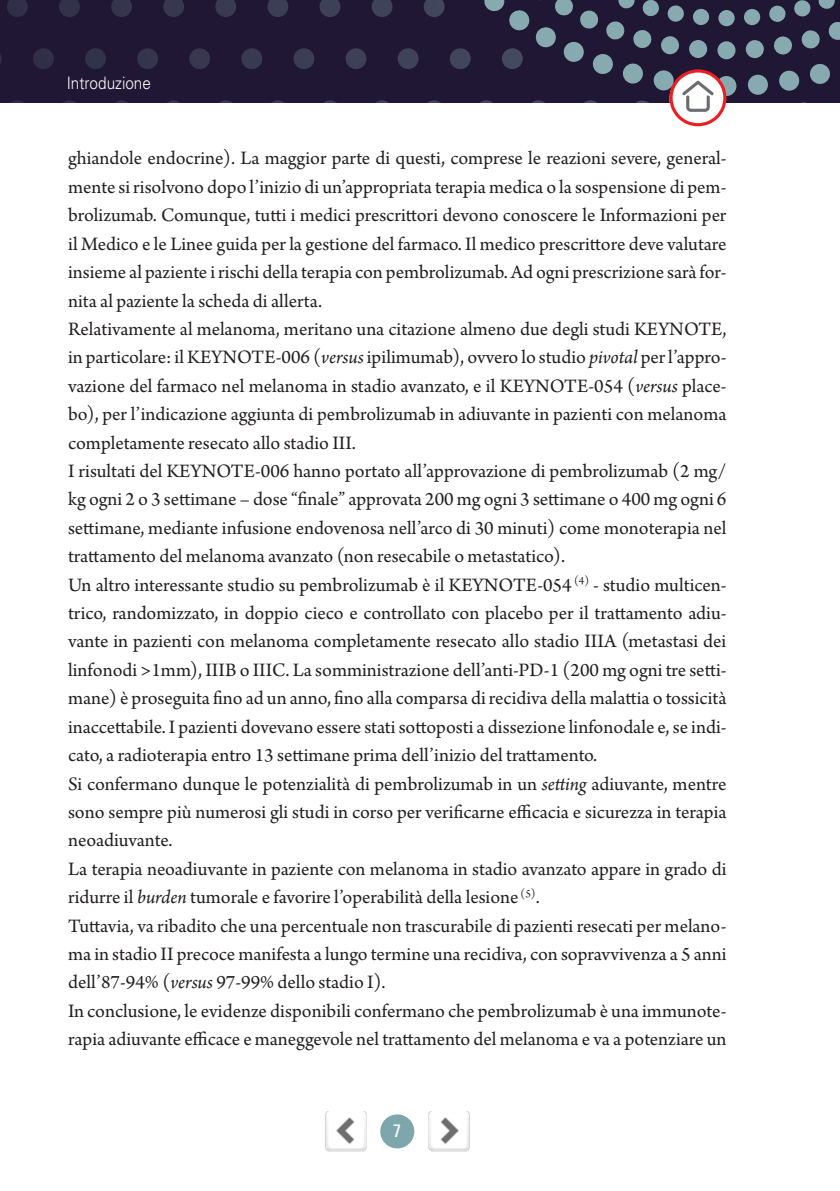
<style>
.page{position:relative;width:840px;height:1191px;background:#fff}
.page>*{position:absolute;margin:0;border:0;box-sizing:border-box;transform-origin:0 0}
.Testo_generale{font:20px/28.4px "Arno Pro";color:#231f20;text-align:justify}
.t1{font:condensed 18px "Univers";color:#fff}
.t2{font:300 17px "Univers";color:#fff;scale:.9 1}
.s1{font-style:italic}
</style>
<div class="page">
<div style="left:380px;top:1114px;width:34px;height:34px;background:#7da7ad;border-radius:50%"></div>
<div style="left:730px;top:0;width:109px;height:102px;background:#201734"></div>
<div style="left:716px;top:76px;width:20px;height:20px;background:#87aab1;border-radius:50%"></div>
<div style="left:747px;top:74px;width:21px;height:21px;background:#87aab1;border-radius:50%"></div>
<div style="left:717px;top:41px;width:18px;height:18px;background:#87aab1;border-radius:50%"></div>
<div style="left:745px;top:40px;width:18px;height:19px;background:#87aab1;border-radius:50%"></div>
<div style="left:718px;top:10px;width:16px;height:16px;background:#87aab1;border-radius:50%"></div>
<div style="left:743px;top:9px;width:17px;height:17px;background:#87aab1;border-radius:50%"></div>
<svg style="left:762px;top:0;width:77px;height:91px;background:#3b3e55"></svg>
<img style="left:428px;top:1111px;width:41px;height:40px">
<img style="left:325px;top:1111px;width:41px;height:40px">
<svg style="left:0;top:0;width:730px;height:126px"></svg>
<p class="t2" style="left:67px;top:72px;width:95px">Introduzione</p>
<p class="Testo_generale" style="left:68px;top:145px;width:659px">ghiandole endocrine). La maggior parte di questi, comprese le reazioni severe, general&shy;mente si risolvono dopo l’inizio di un’appropriata terapia medica o la sospensione di pem&shy;brolizumab. Comunque, tutti i medici prescrittori devono conoscere le Informazioni per il Medico e le Linee guida per la gestione del farmaco. Il medico prescrittore deve valutare insieme al paziente i rischi della terapia con pembrolizumab. Ad ogni prescrizione sarà for&shy;nita al paziente la scheda di allerta.</p>
<p class="Testo_generale" style="left:68px;top:316px;width:659px">Relativamente al melanoma, meritano una citazione almeno due degli studi KEYNOTE, in particolare: il KEYNOTE-006 (<span class="s1">versus</span> ipilimumab), ovvero lo studio <span class="s1">pivotal</span> per l’appro&shy;vazione del farmaco nel melanoma in stadio avanzato, e il KEYNOTE-054 (<span class="s1">versus</span> place&shy;bo), per l’indicazione aggiunta di pembrolizumab in adiuvante in pazienti con melanoma completamente resecato allo stadio III.</p>
<p class="Testo_generale" style="left:68px;top:458px;width:659px">I risultati del KEYNOTE-006 hanno portato all’approvazione di pembrolizumab (2 mg/ kg ogni 2 o 3 settimane – dose “finale” approvata 200 mg ogni 3 settimane o 400 mg ogni 6 settimane, mediante infusione endovenosa nell’arco di 30 minuti) come monoterapia nel trattamento del melanoma avanzato (non resecabile o metastatico).</p>
<p class="Testo_generale" style="left:68px;top:571px;width:659px">Un altro interessante studio su pembrolizumab è il KEYNOTE-054 <sup>(4)</sup> - studio multicen&shy;trico, randomizzato, in doppio cieco e controllato con placebo per il trattamento adiu&shy;vante in pazienti con melanoma completamente resecato allo stadio IIIA (metastasi dei linfonodi &gt;1mm), IIIB o IIIC. La somministrazione dell’anti-PD-1 (200 mg ogni tre setti&shy;mane) è proseguita fino ad un anno, fino alla comparsa di recidiva della malattia o tossicità inaccettabile. I pazienti dovevano essere stati sottoposti a dissezione linfonodale e, se indi&shy;cato, a radioterapia entro 13 settimane prima dell’inizio del trattamento.</p>
<p class="Testo_generale" style="left:68px;top:770px;width:659px">Si confermano dunque le potenzialità di pembrolizumab in un <span class="s1">setting</span> adiuvante, mentre sono sempre più numerosi gli studi in corso per verificarne efficacia e sicurezza in terapia neoadiuvante.</p>
<p class="Testo_generale" style="left:68px;top:855px;width:659px">La terapia neoadiuvante in paziente con melanoma in stadio avanzato appare in grado di ridurre il <span class="s1">burden</span> tumorale e favorire l’operabilità della lesione <sup>(5)</sup>.</p>
<p class="Testo_generale" style="left:68px;top:912px;width:659px">Tuttavia, va ribadito che una percentuale non trascurabile di pazienti resecati per melano&shy;ma in stadio II precoce manifesta a lungo termine una recidiva, con sopravvivenza a 5 anni dell’87-94% (<span class="s1">versus</span> 97-99% dello stadio I).</p>
<p class="Testo_generale" style="left:68px;top:997px;width:659px">In conclusione, le evidenze disponibili confermano che pembrolizumab è una immunote&shy;rapia adiuvante efficace e maneggevole nel trattamento del melanoma e va a potenziare un</p>
<p class="t1" style="left:393px;top:1119px;width:9px">7</p>
</div>
